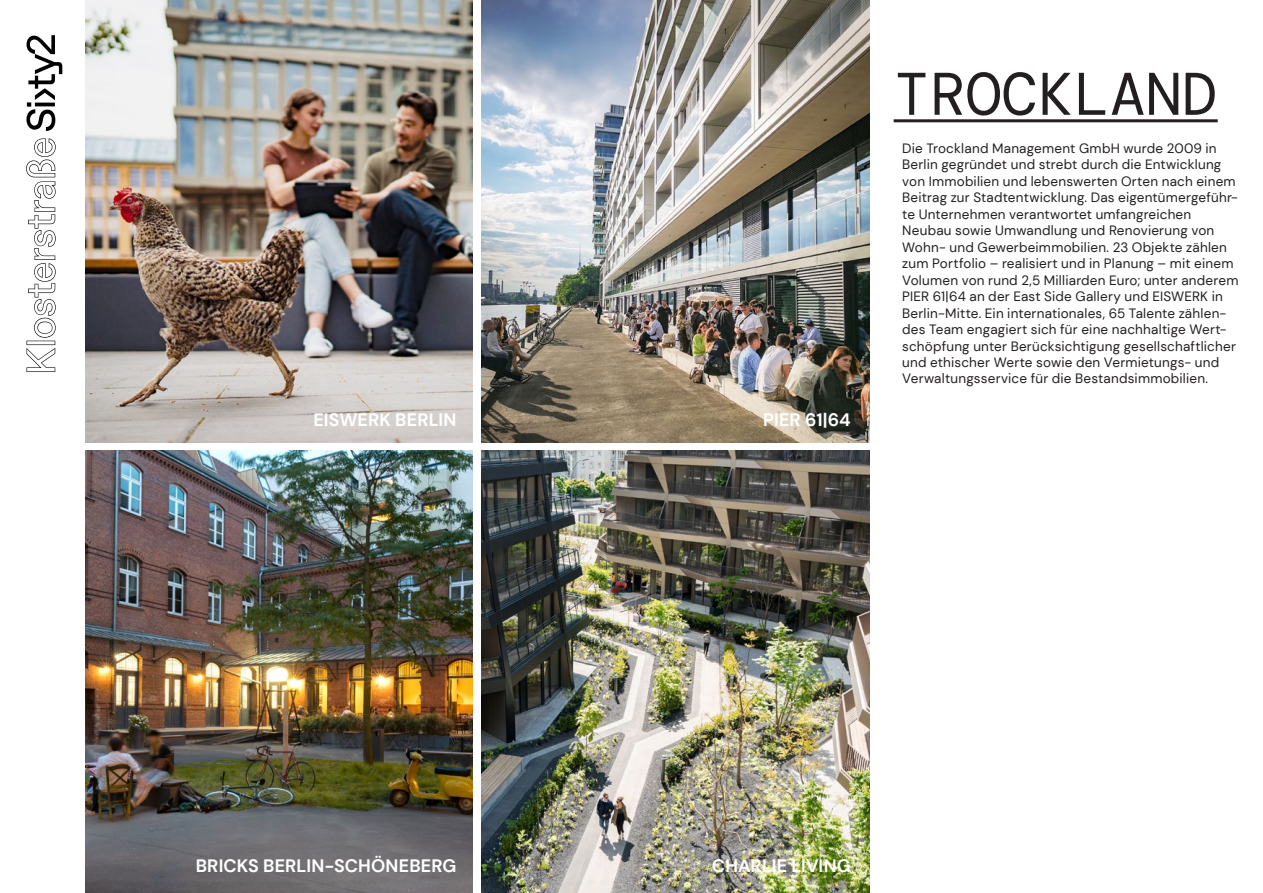
<style>
.page{position:relative;width:1263px;height:893px;background:#fff}
.page>*{position:absolute;margin:0;border:0;box-sizing:border-box;transform-origin:0 0}
.t1{font:60px "DM Mono";color:#231f20}
.t2{font:700 18px "DM Sans";letter-spacing:.01em;color:#fff}
.t3{font:13.5px/16.5px "DM Sans";letter-spacing:.015em;color:#231f20}
</style>
<div class="page">
<svg style="left:26px;top:35px;width:36px;height:96px"></svg>
<svg style="left:27px;top:348px;width:28px;height:24px"></svg>
<svg style="left:27px;top:344px;width:28px;height:1px"></svg>
<hr style="left:27px;top:341px;width:28px;height:3px;background:#000">
<svg style="left:26px;top:138px;width:30px;height:200px"></svg>
<img style="left:85px;top:451px;width:388px;height:442px">
<img style="left:481px;top:451px;width:389px;height:442px">
<img style="left:85px;top:0;width:388px;height:442px">
<img style="left:481px;top:0;width:389px;height:442px">
<hr style="left:894px;top:119px;width:324px;height:3px;background:#231f20">
<h2 class="t2" style="left:313px;top:408px;width:145px">EISWERK BERLIN</h2>
<h2 class="t2" style="left:763px;top:408px;width:89px">PIER 61|64</h2>
<h1 class="t1" style="left:894px;top:57px;width:325px">TROCKLAND</h1>
<p class="t3" style="left:902px;top:139px;width:338px">Die Trockland Management GmbH wurde 2009 in Berlin gegründet und strebt durch die Entwicklung von Immobilien und lebenswerten Orten nach einem Beitrag zur Stadtentwicklung. Das eigentümergeführ&shy;te Unternehmen verantwortet umfangreichen Neubau sowie Umwandlung und Renovierung von Wohn- und Gewerbeimmobilien. 23 Objekte zählen zum Portfolio – realisiert und in Planung – mit einem Volumen von rund 2,5 Milliarden Euro; unter anderem PIER 61|64 an der East Side Gallery und EISWERK in Berlin-Mitte. Ein internationales, 65 Talente zählen&shy;des Team engagiert sich für eine nachhaltige Wert&shy;schöpfung unter Berücksichtigung gesellschaftlicher und ethischer Werte sowie den Vermietungs- und Verwaltungsservice für die Bestandsimmobilien.</p>
<h2 class="t2" style="left:196px;top:854px;width:262px">BRICKS BERLIN-SCHÖNEBERG</h2>
<h2 class="t2" style="left:712px;top:854px;width:140px">CHARLIE LIVING</h2>
</div>
